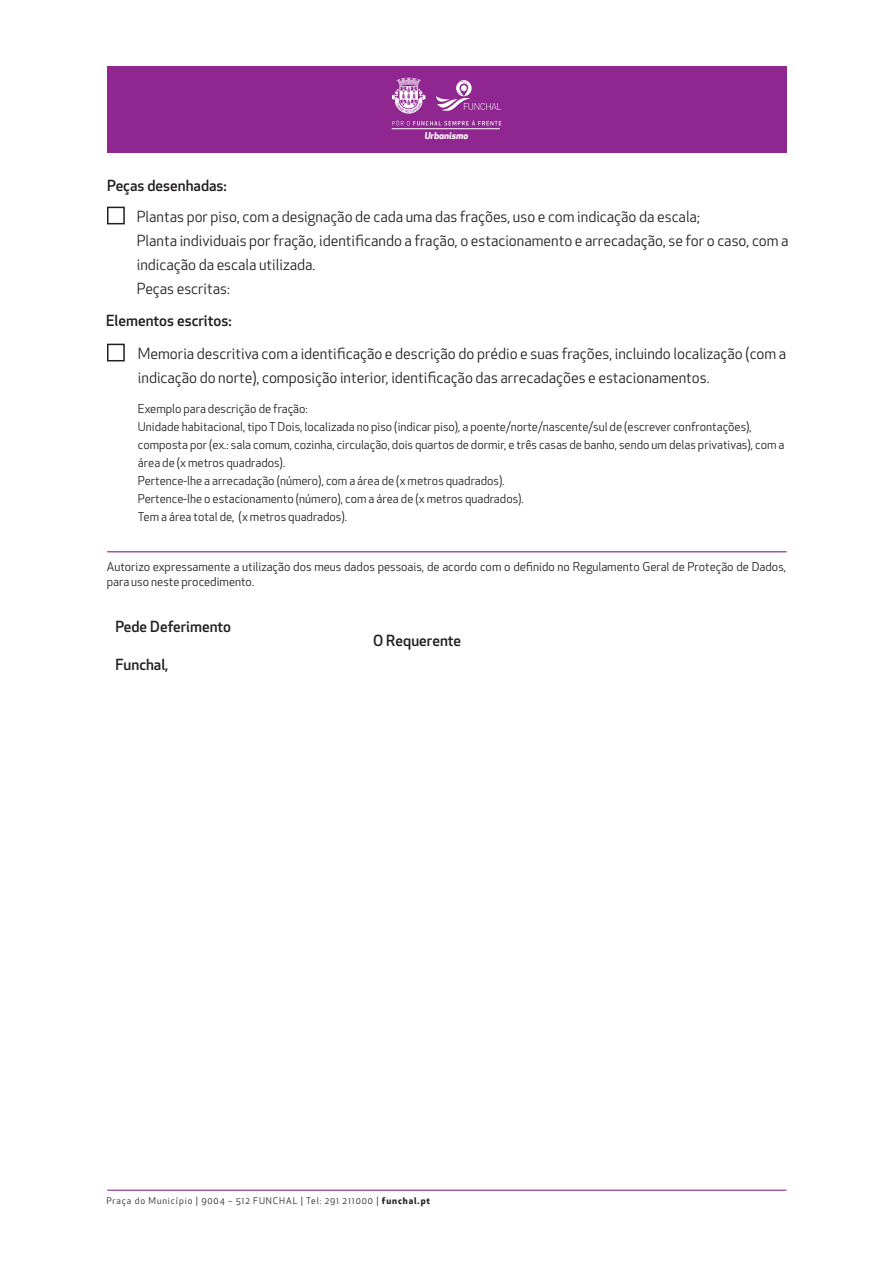
<style>
.page{position:relative;width:893px;height:1263px;background:#fff}
.page>*{position:absolute;margin:0;border:0;box-sizing:border-box;transform-origin:0 0}
.t1{font:15px/24px "Apex New";color:#231f20}
.t2{font:500 15px "Apex New";color:#231f20}
.t3{font:12px/18px "Apex New";color:#231f20}
.t4{font:italic 700 9.3px "Apex New";color:#fff}
.t5{font:9px "Apex New";letter-spacing:.1em;color:#231f20}
.s1{font-weight:700}
</style>
<div class="page">
<hr style="left:107px;top:551px;width:679px;height:1px;background:#90268f">
<hr style="left:107px;top:1189px;width:679px;height:2px;background:#90268f">
<div style="left:107px;top:66px;width:679px;height:86px;background:#90268f"></div>
<hr style="left:392px;top:128px;width:108px;height:1px;background:#fff">
<svg style="left:392px;top:77px;width:109px;height:48px"></svg>
<div style="left:107px;top:207px;width:18px;height:17px;border:2px solid #231f20"></div>
<div style="left:107px;top:344px;width:18px;height:17px;border:2px solid #231f20"></div>
<p class="t2" style="left:107px;top:175px;width:121px">Peças desenhadas:</p>
<p class="t4" style="left:425px;top:129px;width:45px">Urbanismo</p>
<p class="t1" style="left:137px;top:204px;width:653px">Plantas por piso, com a designação de cada uma das frações, uso e com indicação da escala;<br>Planta individuais por fração, identificando a fração, o estacionamento e arrecadação, se for o caso, com a indicação da escala utilizada.<br>Peças escritas:</p>
<p class="t2" style="left:106px;top:311px;width:127px">Elementos escritos:</p>
<p class="t1" style="left:138px;top:341px;width:650px">Memoria descritiva com a identificação e descrição do prédio e suas frações, incluindo localização (com a indicação do norte), composição interior, identificação das arrecadações e estacionamentos.</p>
<p class="t3" style="left:138px;top:399px;width:648px">Exemplo para descrição de fração:<br>Unidade habitacional, tipo T Dois, localizada no piso (indicar piso), a poente/norte/nascente/sul de (escrever confrontações), composta por (ex.: sala comum, cozinha, circulação, dois quartos de dormir, e três casas de banho, sendo um delas privativas), com a área de (x metros quadrados).<br>Pertence-lhe a arrecadação (número), com a área de (x metros quadrados).<br>Pertence-lhe o estacionamento (número), com a área de (x metros quadrados).<br>Tem a área total de, (x metros quadrados).</p>
<p class="t3" style="left:107px;top:559px;width:681px;line-height:15px">Autorizo expressamente a utilização dos meus dados pessoais, de acordo com o definido no Regulamento Geral de Proteção de Dados, para uso neste procedimento.</p>
<p class="t2" style="left:115px;top:617px;width:117px">Pede Deferimento</p>
<p class="t2" style="left:115px;top:654px;width:55px">Funchal,</p>
<p class="t2" style="left:373px;top:631px;width:90px">O Requerente</p>
<p class="t5" style="left:106px;top:1195px;width:325px">Praça do Município | 9004 – 512 FUNCHAL | Tel: 291 211000 | <span class="s1">funchal.pt</span></p>
</div>
